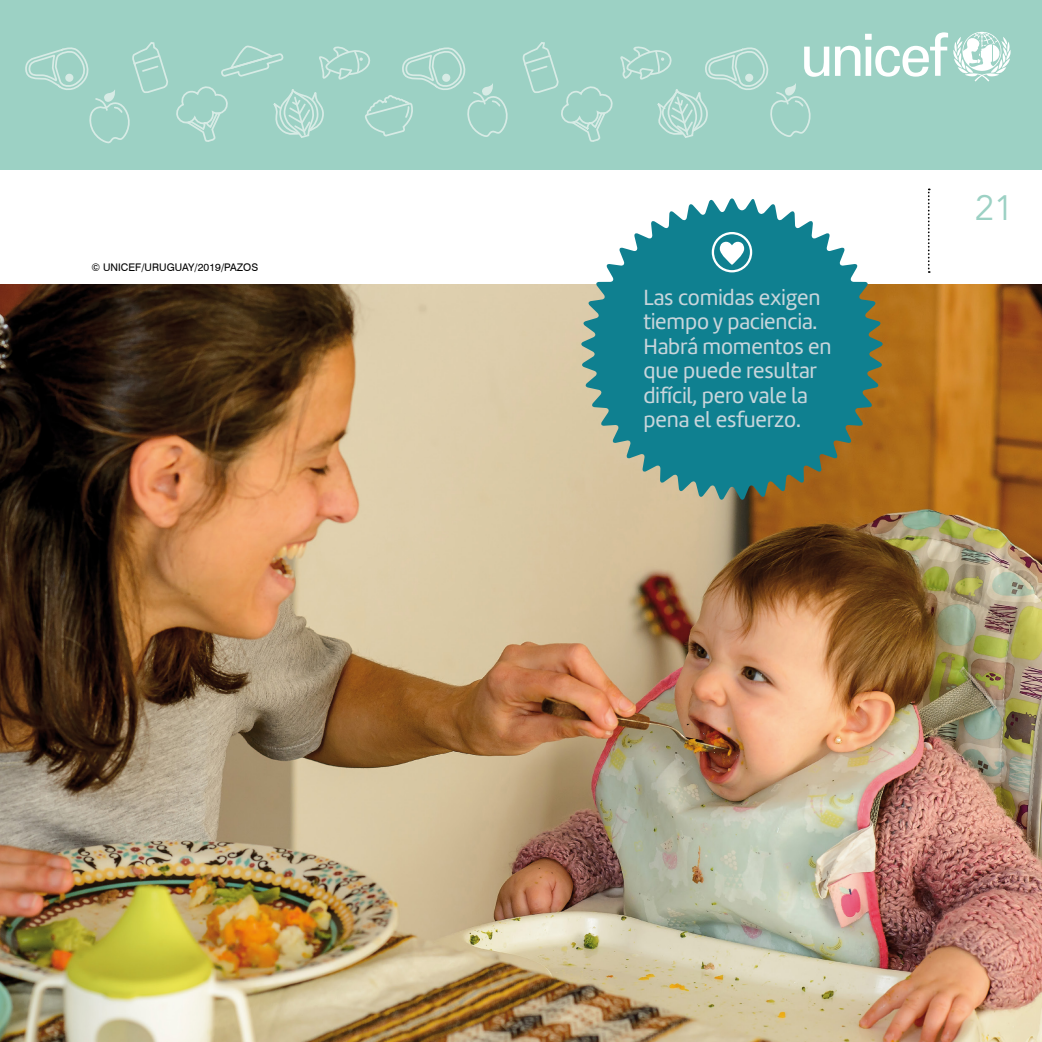
<style>
.page{position:relative;width:1042px;height:1042px;background:#fff}
.page>*{position:absolute;margin:0;border:0;box-sizing:border-box;transform-origin:0 0}
.t1{font:35px "Avenir LT Std";color:#9cd1c4}
.t2{font:22.75px/24.5px "Marine";letter-spacing:-.005em;color:#c8d5db}
.t3{font:10.5px "Swiss 721 BT";letter-spacing:.005em;color:#000}
</style>
<div class="page">
<div style="left:0;top:0;width:1042px;height:170px;background:#9cd1c4"></div>
<svg style="left:835px;top:32px;width:175px;height:49px"></svg>
<svg style="left:928px;top:189px;width:2px;height:84px"></svg>
<svg style="left:25px;top:42px;width:483px;height:102px"></svg>
<svg style="left:522px;top:42px;width:307px;height:100px"></svg>
<img style="left:0;top:285px;width:1042px;height:757px">
<svg style="left:580px;top:198px;width:303px;height:302px;background:#4a9396"></svg>
<svg style="left:720px;top:242px;width:24px;height:23px"></svg>
<div style="left:712px;top:232px;width:40px;height:40px;border:2px solid #fff;border-radius:50%"></div>
<p class="t3" style="left:91px;top:261px;width:168px">© UNICEF/URUGUAY/2019/PAZOS</p>
<p class="t2" style="left:643px;top:285px;width:190px">Las comidas exigen tiempo y paciencia.<br>Habrá momentos en que puede resultar difícil, pero vale la pena el esfuerzo.</p>
<h1 class="t1" style="left:975px;top:188px;width:40px">21</h1>
</div>
